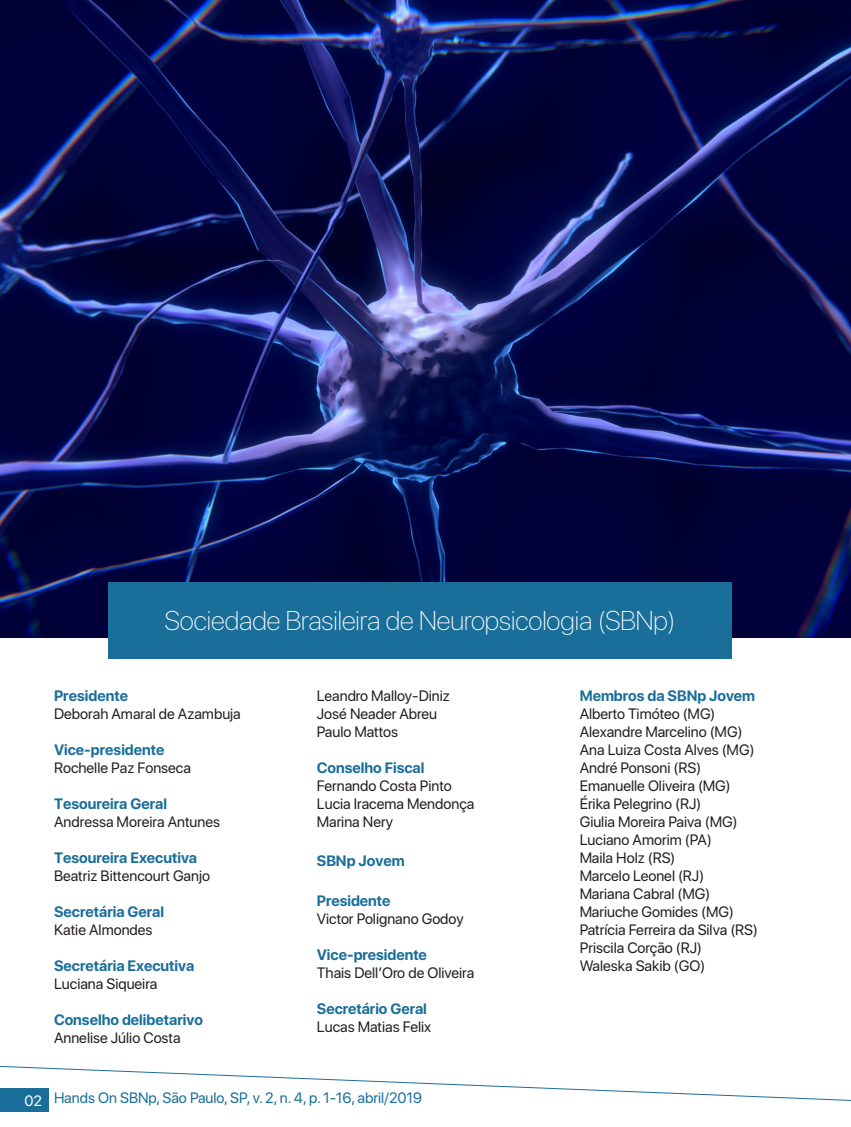
<style>
.page{position:relative;width:851px;height:1127px;background:#fff}
.page>*{position:absolute;margin:0;border:0;box-sizing:border-box;transform-origin:0 0}
.t1{font:100 27px "SF Pro Display";color:#fff}
.t2{font:15px "SF Pro Display";color:#231f20}
.t3{font:700 15px "SF Pro Display";color:#196e9a}
.t4{font:15px "SF Pro Display";color:#196e9a}
.t5{font:15px "SF Pro Display";color:#fff}
</style>
<div class="page">
<img style="left:0;top:0;width:850px;height:638px">
<div style="left:108px;top:583px;width:623px;height:76px;background:#196e9a"></div>
<svg style="left:0;top:1065px;width:850px;height:36px"></svg>
<div style="left:0;top:1089px;width:49px;height:23px;background:#196e9a"></div>
<p class="t1" style="left:165px;top:601px;width:512px">Sociedade Brasileira de Neuropsicologia (SBNp)</p>
<p class="t3" style="left:54px;top:687px;width:75px">Presidente</p>
<p class="t2" style="left:54px;top:702px;width:188px">Deborah Amaral de Azambuja</p>
<p class="t3" style="left:54px;top:741px;width:112px">Vice-presidente</p>
<p class="t2" style="left:54px;top:756px;width:138px">Rochelle Paz Fonseca</p>
<p class="t3" style="left:54px;top:795px;width:114px">Tesoureira Geral</p>
<p class="t2" style="left:54px;top:810px;width:167px">Andressa Moreira Antunes</p>
<p class="t3" style="left:54px;top:849px;width:145px">Tesoureira Executiva</p>
<p class="t2" style="left:54px;top:864px;width:157px">Beatriz Bittencourt Ganjo</p>
<p class="t3" style="left:54px;top:903px;width:112px">Secretária Geral</p>
<p class="t2" style="left:54px;top:918px;width:100px">Katie Almondes</p>
<p class="t3" style="left:54px;top:957px;width:142px">Secretária Executiva</p>
<p class="t2" style="left:54px;top:972px;width:105px">Luciana Siqueira</p>
<p class="t3" style="left:54px;top:1011px;width:150px">Conselho delibetarivo</p>
<p class="t2" style="left:54px;top:1026px;width:128px">Annelise Júlio Costa</p>
<p class="t2" style="left:317px;top:684px;width:134px">Leandro Malloy-Diniz</p>
<p class="t2" style="left:317px;top:702px;width:122px">José Neader Abreu</p>
<p class="t2" style="left:317px;top:720px;width:83px">Paulo Mattos</p>
<p class="t3" style="left:317px;top:759px;width:109px">Conselho Fiscal</p>
<p class="t2" style="left:317px;top:774px;width:136px">Fernando Costa Pinto</p>
<p class="t2" style="left:317px;top:792px;width:159px">Lucia Iracema Mendonça</p>
<p class="t2" style="left:317px;top:810px;width:78px">Marina Nery</p>
<p class="t3" style="left:317px;top:852px;width:89px">SBNp Jovem</p>
<p class="t3" style="left:317px;top:892px;width:75px">Presidente</p>
<p class="t2" style="left:317px;top:907px;width:148px">Victor Polignano Godoy</p>
<p class="t3" style="left:317px;top:946px;width:111px">Vice-presidente</p>
<p class="t2" style="left:317px;top:961px;width:159px">Thais Dell’Oro de Oliveira</p>
<p class="t3" style="left:317px;top:1000px;width:111px">Secretário Geral</p>
<p class="t2" style="left:317px;top:1015px;width:116px">Lucas Matias Felix</p>
<p class="t5" style="left:24px;top:1088px;width:19px">02</p>
<p class="t4" style="left:54px;top:1086px;width:369px">Hands On SBNp, São Paulo, SP, v. 2, n. 4, p. 1-16, abril/2019</p>
<p class="t3" style="left:579px;top:687px;width:177px">Membros da SBNp Jovem</p>
<p class="t2" style="left:579px;top:702px;width:137px">Alberto Timóteo (MG)</p>
<p class="t2" style="left:579px;top:720px;width:164px">Alexandre Marcelino (MG)</p>
<p class="t2" style="left:579px;top:738px;width:176px">Ana Luiza Costa Alves (MG)</p>
<p class="t2" style="left:579px;top:756px;width:123px">André Ponsoni (RS)</p>
<p class="t2" style="left:579px;top:774px;width:152px">Emanuelle Oliveira (MG)</p>
<p class="t2" style="left:579px;top:792px;width:123px">Érika Pelegrino (RJ)</p>
<p class="t2" style="left:579px;top:810px;width:159px">Giulia Moreira Paiva (MG)</p>
<p class="t2" style="left:579px;top:828px;width:134px">Luciano Amorim (PA)</p>
<p class="t2" style="left:579px;top:846px;width:97px">Maila Holz (RS)</p>
<p class="t2" style="left:579px;top:864px;width:126px">Marcelo Leonel (RJ)</p>
<p class="t2" style="left:579px;top:882px;width:132px">Mariana Cabral (MG)</p>
<p class="t2" style="left:579px;top:900px;width:156px">Mariuche Gomides (MG)</p>
<p class="t2" style="left:579px;top:918px;width:180px">Patrícia Ferreira da Silva (RS)</p>
<p class="t2" style="left:579px;top:936px;width:124px">Priscila Corção (RJ)</p>
<p class="t2" style="left:579px;top:954px;width:127px">Waleska Sakib (GO)</p>
</div>
